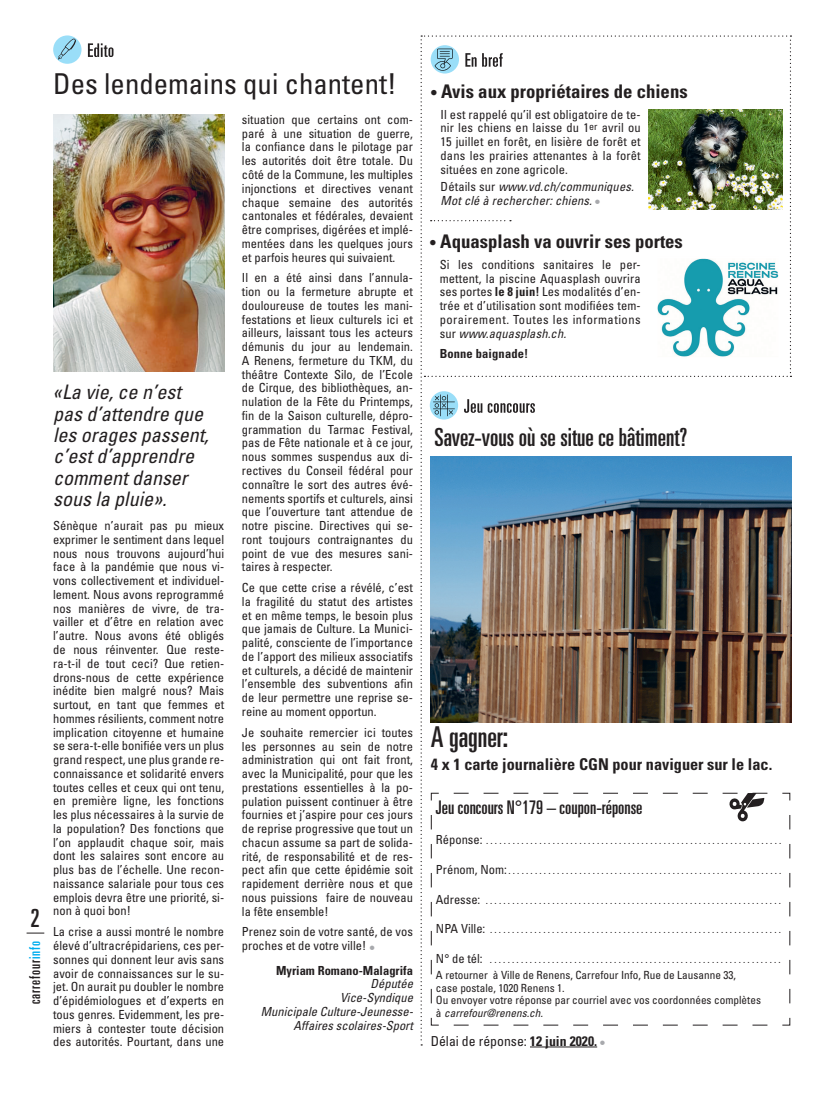
<style>
.page{position:relative;width:833px;height:1099px;background:#fff}
.page>*{position:absolute;margin:0;border:0;box-sizing:border-box;transform-origin:0 0}
.CIR_Base{font:condensed 28.75px "Univers LT Std";color:#231f20}
.CIR_Base-2{font:ultra-condensed 28.75px "Univers LT Std";color:#231f20}
.CIR_TitreRubrique{font:ultra-condensed 25px "Univers LT Std";color:#231f20}
.CIR_Base-3{font:italic condensed 20px "Univers LT Std";color:#231f20}
.CIR_Base-4{font:700 condensed 18.75px "Univers LT Std";color:#231f20}
.t1{font:ultra-condensed 18.75px "Univers LT Std";color:#231f20}
.CIR_Base-5{font:700 condensed 16.25px "Univers LT Std";color:#231f20}
.t2{font:ultra-condensed 15px "Univers LT Std";letter-spacing:.06em;color:#231f20}
.CIR_Base-6{font:condensed 13.75px "Univers LT Std";color:#231f20}
.CIR_Base-7{font:condensed 12.5px/13.8px "Univers LT Std";color:#231f20;text-align:justify}
.CIR_Base-8{font:italic condensed 12.5px "Univers LT Std";color:#231f20}
.CIR_Base-9{font:700 condensed 12.5px "Univers LT Std";color:#231f20}
.CIR{font:condensed 11.25px "Univers LT Std";color:#231f20}
.CIR-2{font:italic condensed 11.25px "Univers LT Std";color:#231f20}
.t3{font:condensed 10px "Univers LT Std";color:#231f20}
.s1{color:#00aeef}
.s2{font-size:14.38px;color:#a8a9ad}
.s3{font-size:15px}
.s4{font-style:normal}
.s5{font-style:normal;font-size:14.38px;color:#a8a9ad}
.s6{font-weight:700}
.s7{font-style:italic}
.s8{font-size:12.5px}
</style>
<div class="page">
<svg style="left:53px;top:35px;width:28px;height:29px"></svg>
<svg style="left:88px;top:43px;width:25px;height:14px"></svg>
<svg style="left:58px;top:39px;width:18px;height:21px"></svg>
<hr style="left:530px;top:1046px;width:67px;height:1px;background:#231f20">
<img style="left:53px;top:115px;width:171px;height:256px">
<img style="left:420px;top:35px;width:371px;height:1010px">
<img style="left:652px;top:254px;width:131px;height:109px">
<svg style="left:27px;top:932px;width:17px;height:1px"></svg>
<p class="CIR_TitreRubrique" style="left:31px;top:904px;width:11px">2</p>
<p class="t2" style="left:26px;top:1004px;width:65px;rotate:-90deg">carrefour<span class="s1">info</span></p>
<p class="CIR_Base" style="left:53px;top:65px;width:345px">Des lendemains qui chantent!</p>
<p class="CIR_Base-3" style="left:53px;top:380px;width:129px">«La vie, ce n’est</p>
<p class="CIR_Base-3" style="left:53px;top:401px;width:151px">pas d’attendre que</p>
<p class="CIR_Base-3" style="left:53px;top:422px;width:157px">les orages passent,</p>
<p class="CIR_Base-3" style="left:53px;top:443px;width:143px">c’est d’apprendre</p>
<p class="CIR_Base-3" style="left:53px;top:465px;width:136px">comment danser</p>
<p class="CIR_Base-3" style="left:53px;top:486px;width:115px">sous la pluie».</p>
<p class="CIR_Base-7" style="left:53px;top:518px;width:172px">Sénèque n’aurait pas pu mieux exprimer le sentiment dans lequel nous nous trouvons aujourd’hui face à la pandémie que nous vi&shy;vons collectivement et individuel&shy;lement. Nous avons reprogrammé nos manières de vivre, de tra&shy;vailler et d’être en relation avec l’autre. Nous avons été obligés de nous réinventer. Que reste&shy;ra-t-il de tout ceci? Que retien&shy;drons-nous de cette expérience inédite bien malgré nous? Mais surtout, en tant que femmes et hommes résilients, comment notre implication citoyenne et humaine se sera-t-elle bonifiée vers un plus grand respect, une plus grande re&shy;connaissance et solidarité envers toutes celles et ceux qui ont tenu, en première ligne, les fonctions les plus nécessaires à la survie de la population? Des fonctions que l’on applaudit chaque soir, mais dont les salaires sont encore au plus bas de l’échelle. Une recon&shy;naissance salariale pour tous ces emplois devra être une priorité, si&shy;non à quoi bon!</p>
<p class="CIR_Base-7" style="left:53px;top:924px;width:172px">La crise a aussi montré le nombre élevé d’ultracrépidariens, ces per&shy;sonnes qui donnent leur avis sans avoir de connaissances sur le su&shy;jet. On aurait pu doubler le nombre d’épidémiologues et d’experts en tous genres. Evidemment, les pre&shy;miers à contester toute décision des autorités. Pourtant, dans une</p>
<p class="CIR_Base-7" style="left:242px;top:112px;width:172px">situation que certains ont com&shy;paré à une situation de guerre, la confiance dans le pilotage par les autorités doit être totale. Du côté de la Commune, les multiples injonctions et directives venant chaque semaine des autorités cantonales et fédérales, devaient être comprises, digérées et implé&shy;mentées dans les quelques jours et parfois heures qui suivaient.</p>
<p class="CIR_Base-7" style="left:242px;top:271px;width:172px">Il en a été ainsi dans l’annula&shy;tion ou la fermeture abrupte et douloureuse de toutes les mani&shy;festations et lieux culturels ici et ailleurs, laissant tous les acteurs démunis du jour au lendemain.<br>A Renens, fermeture du TKM, du théâtre Contexte Silo, de l’Ecole de Cirque, des bibliothèques, an&shy;nulation de la Fête du Printemps, fin de la Saison culturelle, dépro&shy;grammation du Tarmac Festival, pas de Fête nationale et à ce jour, nous sommes suspendus aux di&shy;rectives du Conseil fédéral pour connaître le sort des autres évé&shy;nements sportifs et culturels, ainsi que l’ouverture tant attendue de notre piscine. Directives qui se&shy;ront toujours contraignantes du point de vue des mesures sani&shy;taires à respecter.</p>
<p class="CIR_Base-7" style="left:242px;top:580px;width:172px">Ce que cette crise a révélé, c’est la fragilité du statut des artistes et en même temps, le besoin plus que jamais de Culture. La Munici&shy;palité, consciente de l’importance de l’apport des milieux associatifs et culturels, a décidé de maintenir l’ensemble des subventions afin de leur permettre une reprise se&shy;reine au moment opportun.</p>
<p class="CIR_Base-7" style="left:242px;top:725px;width:172px">Je souhaite remercier ici toutes les personnes au sein de notre administration qui ont fait front, avec la Municipalité, pour que les prestations essentielles à la po&shy;pulation puissent continuer à être fournies et j’aspire pour ces jours de reprise progressive que tout un chacun assume sa part de solida&shy;rité, de responsabilité et de res&shy;pect afin que cette épidémie soit rapidement derrière nous et que nous puissions faire de nouveau la fête ensemble!</p>
<p class="CIR_Base-7" style="left:242px;top:925px;width:172px">Prenez soin de votre santé, de vos proches et de votre ville! <span class="s2">•</span></p>
<p class="CIR_Base-9" style="left:276px;top:962px;width:138px">Myriam Romano-Malagrifa</p>
<p class="CIR_Base-8" style="left:370px;top:976px;width:44px">Députée</p>
<p class="CIR_Base-8" style="left:340px;top:989px;width:74px">Vice-Syndique</p>
<p class="CIR_Base-8" style="left:261px;top:1003px;width:154px">Municipale Culture-Jeunesse-</p>
<p class="CIR_Base-8" style="left:293px;top:1017px;width:121px">Affaires scolaires-Sport</p>
<p class="CIR_Base-4" style="left:431px;top:80px;width:258px"><span class="s3">•</span> Avis aux propriétaires de chiens</p>
<p class="CIR_Base-7" style="left:440px;top:107px;width:202px">Il est rappelé qu’il est obligatoire de te&shy;nir les chiens en laisse du 1<sup>er</sup> avril ou 15 juillet en forêt, en lisière de forêt et dans les prairies attenantes à la forêt situées en zone agricole.</p>
<p class="CIR_Base-8" style="left:440px;top:178px;width:195px"><span class="s4">Détails sur</span> www.vd.ch/communiques.</p>
<p class="CIR_Base-8" style="left:440px;top:192px;width:161px">Mot clé à rechercher: chiens. <span class="s5">•</span></p>
<p class="CIR_Base-4" style="left:430px;top:230px;width:255px"><span class="s3">•</span> Aquasplash va ouvrir ses portes</p>
<p class="CIR_Base-7" style="left:440px;top:257px;width:202px">Si les conditions sanitaires le per&shy;mettent, la piscine Aquasplash ouvrira ses portes <span class="s6">le 8 juin!</span> Les modalités d’en&shy;trée et d’utilisation sont modifiées tem&shy;porairement. Toutes les informations sur <span class="s7">www.aquasplash.ch.</span></p>
<p class="CIR_Base-9" style="left:440px;top:346px;width:90px">Bonne baignade!</p>
<p class="CIR_TitreRubrique" style="left:434px;top:422px;width:254px">Savez-vous où se situe ce bâtiment?</p>
<p class="CIR_Base-2" style="left:431px;top:720px;width:79px">A gagner:</p>
<p class="CIR_Base-5" style="left:431px;top:753px;width:343px">4 x 1 carte journalière CGN pour naviguer sur le lac.</p>
<p class="t1" style="left:436px;top:797px;width:208px">Jeu concours N°179 – coupon-réponse</p>
<p class="t3" style="left:436px;top:834px;width:347px"><span class="s8">Réponse:</span> . . . . . . . . . . . . . . . . . . . . . . . . . . . . . . . . . . . . . . . . . . . . . . . . . . . . . . . . . . . . . . . . . . .</p>
<p class="t3" style="left:436px;top:864px;width:347px"><span class="s8">Prénom, Nom:</span> . . . . . . . . . . . . . . . . . . . . . . . . . . . . . . . . . . . . . . . . . . . . . . . . . . . . . . . . . . . . . .</p>
<p class="t3" style="left:436px;top:893px;width:346px"><span class="s8">Adresse:</span> . . . . . . . . . . . . . . . . . . . . . . . . . . . . . . . . . . . . . . . . . . . . . . . . . . . . . . . . . . . . . . . . . . .</p>
<p class="t3" style="left:436px;top:923px;width:346px"><span class="s8">NPA Ville:</span> . . . . . . . . . . . . . . . . . . . . . . . . . . . . . . . . . . . . . . . . . . . . . . . . . . . . . . . . . . . . . . . . . .</p>
<p class="t3" style="left:436px;top:953px;width:346px"><span class="s8">N° de tél:</span> . . . . . . . . . . . . . . . . . . . . . . . . . . . . . . . . . . . . . . . . . . . . . . . . . . . . . . . . . . . . . . . . . .</p>
<p class="CIR" style="left:436px;top:967px;width:301px">A retourner à Ville de Renens, Carrefour Info, Rue de Lausanne 33,</p>
<p class="CIR" style="left:436px;top:980px;width:130px">case postale, 1020 Renens 1.</p>
<p class="CIR" style="left:436px;top:992px;width:326px">Ou envoyer votre réponse par courriel avec vos coordonnées complètes</p>
<p class="CIR-2" style="left:436px;top:1005px;width:108px"><span class="s4">à</span> carrefour@renens.ch.</p>
<p class="CIR_Base-6" style="left:431px;top:1031px;width:176px">Délai de réponse: <span class="s6">12 juin 2020.</span> <span class="s2">•</span></p>
</div>
